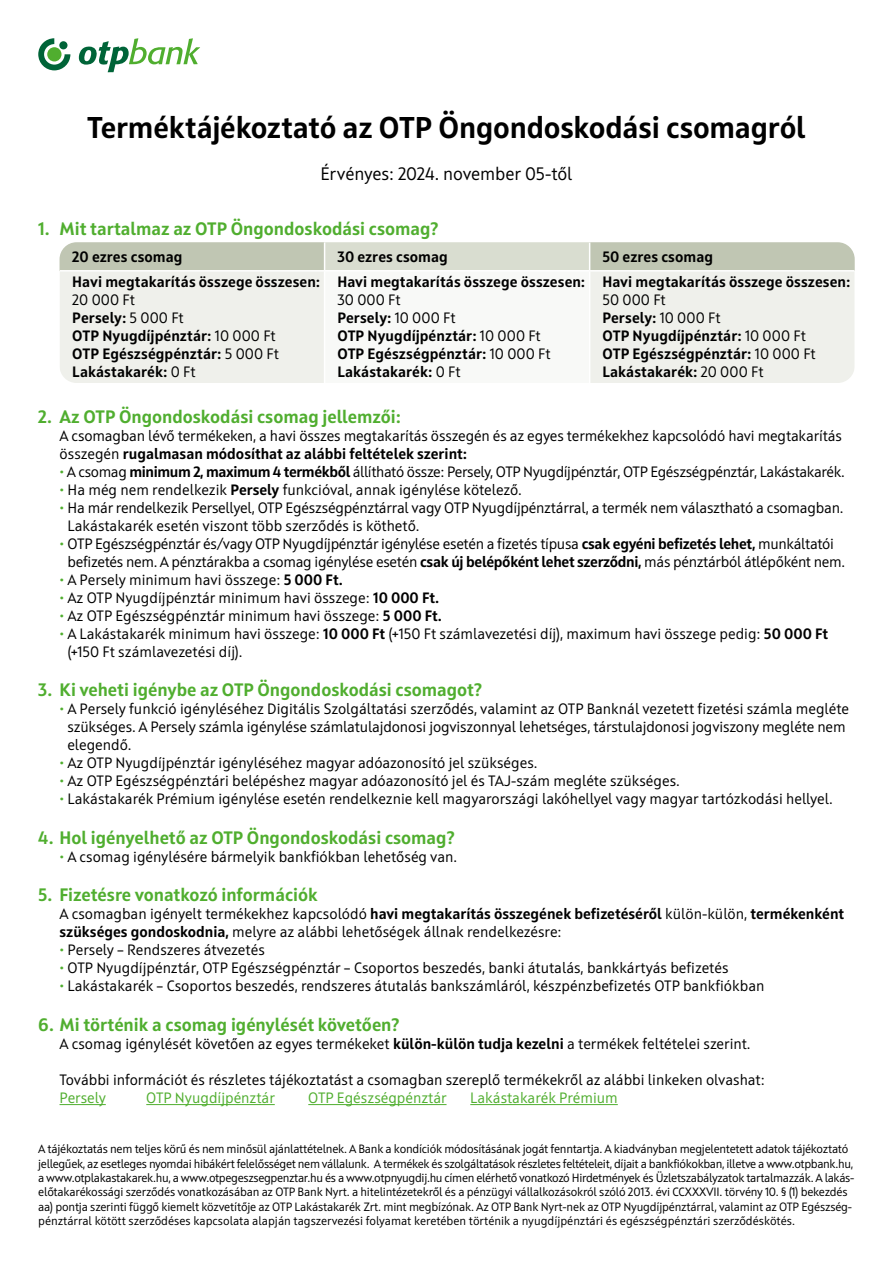
<style>
.page{position:relative;width:893px;height:1263px;background:#fff}
.page>*{position:absolute;margin:0;border:0;box-sizing:border-box;transform-origin:0 0}
.t1{font:700 30px "Squad";letter-spacing:-.005em;color:#000}
.t2{font:700 18px "Squad";color:#50ae2f}
.t3{font:18px "Squad";letter-spacing:-.01em;color:#000}
.t4{font:15px/18px "Squad";color:#000}
.t5{font:700 15px/18px "Squad";letter-spacing:.005em;color:#000}
.t6{font:15px/18px "Squad";letter-spacing:-.02em;color:#000}
.t7{font:15px "Squad";letter-spacing:-.025em;color:#000}
.t8{font:15px "Squad";color:#50ae2f}
.t9{font:12px/14.4px "Squad";letter-spacing:-.02em;color:#000}
.s1{font-weight:400}
.s2{font-weight:700}
.s3{color:#50ae2f}
</style>
<div class="page">
<hr style="left:60px;top:1104px;width:46px;height:1px;background:#50ae2f">
<hr style="left:146px;top:1104px;width:129px;height:1px;background:#50ae2f">
<hr style="left:308px;top:1104px;width:139px;height:1px;background:#50ae2f">
<hr style="left:470px;top:1104px;width:148px;height:1px;background:#50ae2f">
<div style="left:60px;top:242px;width:265px;height:29px;background:#c0c6b3"></div>
<div style="left:325px;top:242px;width:265px;height:29px;background:#d9ddd0"></div>
<div style="left:590px;top:242px;width:265px;height:29px;background:#c0c6b3"></div>
<div style="left:60px;top:272px;width:795px;height:111px;background:#eff0eb"></div>
<div style="left:325px;top:271px;width:265px;height:112px;background:#f8f9f7"></div>
<svg style="left:324px;top:242px;width:1px;height:28px"></svg>
<hr style="left:60px;top:270px;width:265px;height:2px;background:#fff">
<hr style="left:325px;top:270px;width:265px;height:2px;background:#fff">
<hr style="left:324px;top:272px;width:1px;height:111px;background:#fff">
<hr style="left:590px;top:270px;width:265px;height:2px;background:#fff">
<svg style="left:589px;top:242px;width:1px;height:28px"></svg>
<hr style="left:589px;top:272px;width:1px;height:111px;background:#fff">
<svg style="left:78px;top:38px;width:122px;height:34px"></svg>
<svg style="left:38px;top:38px;width:32px;height:32px"></svg>
<div style="left:47px;top:47px;width:15px;height:14px;background:#50ae2f;border-radius:50%"></div>
<div style="left:59px;top:41px;width:8px;height:8px;background:#006438;border-radius:50%"></div>
<p class="t1" style="left:87px;top:108px;width:720px">Terméktájékoztató az OTP Öngondoskodási csomagról</p>
<p class="t3" style="left:321px;top:163px;width:253px">Érvényes: 2024. november 05-től</p>
<p class="t2" style="left:38px;top:217px;width:402px">1. Mit tartalmaz az OTP Öngondoskodási csomag?</p>
<p class="t5" style="left:72px;top:248px;width:112px">20 ezres csomag</p>
<p class="t5" style="left:337px;top:248px;width:112px">30 ezres csomag</p>
<p class="t5" style="left:602px;top:248px;width:112px">50 ezres csomag</p>
<p class="t5" style="left:72px;top:272px;width:250px">Havi megtakarítás összege összesen:<br><span class="s1">20 000 Ft<br></span>Persely: <span class="s1">5 000 Ft<br></span>OTP Nyugdíjpénztár: <span class="s1">10 000 Ft<br></span>OTP Egészségpénztár: <span class="s1">5 000 Ft<br></span>Lakástakarék: <span class="s1">0 Ft</span></p>
<p class="t5" style="left:337px;top:272px;width:250px">Havi megtakarítás összege összesen:<br><span class="s1">30 000 Ft<br></span>Persely: <span class="s1">10 000 Ft<br></span>OTP Nyugdíjpénztár: <span class="s1">10 000 Ft<br></span>OTP Egészségpénztár: <span class="s1">10 000 Ft<br></span>Lakástakarék: <span class="s1">0 Ft</span></p>
<p class="t5" style="left:602px;top:272px;width:250px">Havi megtakarítás összege összesen:<br><span class="s1">50 000 Ft<br></span>Persely: <span class="s1">10 000 Ft<br></span>OTP Nyugdíjpénztár: <span class="s1">10 000 Ft<br></span>OTP Egészségpénztár: <span class="s1">10 000 Ft<br></span>Lakástakarék: <span class="s1">20 000 Ft</span></p>
<p class="t2" style="left:38px;top:405px;width:364px">2. Az OTP Öngondoskodási csomag jellemzői:</p>
<p class="t4" style="left:60px;top:426px;width:784px">A csomagban lévő termékeken, a havi összes megtakarítás összegén és az egyes termékekhez kapcsolódó havi megtakarítás összegén <span class="s2">rugalmasan módosíthat az alábbi feltételek szerint:</span></p>
<p class="t7" style="left:60px;top:462px;width:787px"><span class="s3">•</span> A csomag <span class="s2">minimum 2, maximum 4 termékből</span> állítható össze: Persely, OTP Nyugdíjpénztár, OTP Egészségpénztár, Lakástakarék.</p>
<p class="t4" style="left:60px;top:480px;width:464px"><span class="s3">•</span> Ha még nem rendelkezik <span class="s2">Persely</span> funkcióval, annak igénylése kötelező.</p>
<p class="t4" style="left:68px;top:498px;width:777px;text-indent:-8px"><span class="s3">•</span> Ha már rendelkezik Persellyel, OTP Egészségpénztárral vagy OTP Nyugdíjpénztárral, a termék nem választható a csomagban.<br>Lakástakarék esetén viszont több szerződés is köthető.</p>
<p class="t6" style="left:68px;top:534px;width:779px;text-indent:-8px"><span class="s3">•</span> OTP Egészségpénztár és/vagy OTP Nyugdíjpénztár igénylése esetén a fizetés típusa <span class="s2">csak egyéni befizetés lehet,</span> munkáltatói befizetés nem. A pénztárakba a csomag igénylése esetén <span class="s2">csak új belépőként lehet szerződni,</span> más pénztárból átlépőként nem.</p>
<p class="t4" style="left:60px;top:570px;width:285px"><span class="s3">•</span> A Persely minimum havi összege: <span class="s2">5 000 Ft.</span></p>
<p class="t4" style="left:60px;top:588px;width:381px"><span class="s3">•</span> Az OTP Nyugdíjpénztár minimum havi összege: <span class="s2">10 000 Ft.</span></p>
<p class="t4" style="left:60px;top:606px;width:384px"><span class="s3">•</span> Az OTP Egészségpénztár minimum havi összege: <span class="s2">5 000 Ft.</span></p>
<p class="t4" style="left:67px;top:624px;width:762px;text-indent:-8px"><span class="s3">•</span> A Lakástakarék minimum havi összege: <span class="s2">10 000 Ft</span> (+150 Ft számlavezetési díj), maximum havi összege pedig: <span class="s2">50 000 Ft </span>(+150 Ft számlavezetési díj).</p>
<p class="t2" style="left:38px;top:678px;width:445px">3. Ki veheti igénybe az OTP Öngondoskodási csomagot?</p>
<p class="t4" style="left:67px;top:700px;width:783px;text-indent:-8px"><span class="s3">•</span> A Persely funkció igényléséhez Digitális Szolgáltatási szerződés, valamint az OTP Banknál vezetett fizetési számla megléte szükséges. A Persely számla igénylése számlatulajdonosi jogviszonnyal lehetséges, társtulajdonosi jogviszony megléte nem elegendő.</p>
<p class="t4" style="left:60px;top:754px;width:480px"><span class="s3">•</span> Az OTP Nyugdíjpénztár igényléséhez magyar adóazonosító jel szükséges.</p>
<p class="t4" style="left:60px;top:772px;width:622px"><span class="s3">•</span> Az OTP Egészségpénztári belépéshez magyar adóazonosító jel és TAJ-szám megléte szükséges.</p>
<p class="t4" style="left:60px;top:790px;width:775px"><span class="s3">•</span> Lakástakarék Prémium igénylése esetén rendelkeznie kell magyarországi lakóhellyel vagy magyar tartózkodási hellyel.</p>
<p class="t2" style="left:38px;top:826px;width:418px">4. Hol igényelhető az OTP Öngondoskodási csomag?</p>
<p class="t4" style="left:60px;top:848px;width:399px"><span class="s3">•</span> A csomag igénylésére bármelyik bankfiókban lehetőség van.</p>
<p class="t2" style="left:38px;top:884px;width:281px">5. Fizetésre vonatkozó információk</p>
<p class="t4" style="left:60px;top:905px;width:786px">A csomagban igényelt termékekhez kapcsolódó <span class="s2">havi megtakarítás összegének befizetéséről</span> külön-külön, <span class="s2">termékenként szükséges gondoskodnia,</span> melyre az alábbi lehetőségek állnak rendelkezésre:</p>
<p class="t4" style="left:60px;top:941px;width:207px"><span class="s3">•</span> Persely – Rendszeres átvezetés</p>
<p class="t4" style="left:60px;top:959px;width:671px"><span class="s3">•</span> OTP Nyugdíjpénztár, OTP Egészségpénztár – Csoportos beszedés, banki átutalás, bankkártyás befizetés</p>
<p class="t4" style="left:60px;top:977px;width:706px"><span class="s3">•</span> Lakástakarék – Csoportos beszedés, rendszeres átutalás bankszámláról, készpénzbefizetés OTP bankfiókban</p>
<p class="t2" style="left:38px;top:1013px;width:363px">6. Mi történik a csomag igénylését követően?</p>
<p class="t4" style="left:60px;top:1035px;width:693px">A csomag igénylését követően az egyes termékeket <span class="s2">külön-külön tudja kezelni</span> a termékek feltételei szerint.</p>
<p class="t4" style="left:60px;top:1071px;width:707px">További információt és részletes tájékoztatást a csomagban szereplő termékekről az alábbi linkeken olvashat:</p>
<p class="t8" style="left:60px;top:1089px;width:48px">Persely</p>
<p class="t8" style="left:146px;top:1089px;width:130px">OTP Nyugdíjpénztár</p>
<p class="t8" style="left:308px;top:1089px;width:140px">OTP Egészségpénztár</p>
<p class="t8" style="left:470px;top:1089px;width:149px">Lakástakarék Prémium</p>
<p class="t9" style="left:38px;top:1142px;width:817px">A tájékoztatás nem teljes körű és nem minősül ajánlattételnek. A Bank a kondíciók módosításának jogát fenntartja. A kiadványban megjelentetett adatok tájékoztató jellegűek, az esetleges nyomdai hibákért felelősséget nem vállalunk. A termékek és szolgáltatások részletes feltételeit, díjait a bankfiókokban, illetve a www.otpbank.hu, a www.otplakastakarek.hu, a www.otpegeszsegpenztar.hu és a www.otpnyugdij.hu címen elérhető vonatkozó Hirdetmények és Üzletszabályzatok tartalmazzák. A lakás&shy;előtakarékossági szerződés vonatkozásában az OTP Bank Nyrt. a hitelintézetekről és a pénzügyi vállalkozásokról szóló 2013. évi CCXXXVII. törvény 10. § (1) bekezdés aa) pontja szerinti függő kiemelt közvetítője az OTP Lakástakarék Zrt. mint megbízónak. Az OTP Bank Nyrt-nek az OTP Nyugdíjpénztárral, valamint az OTP Egészség&shy;pénztárral kötött szerződéses kapcsolata alapján tagszervezési folyamat keretében történik a nyugdíjpénztári és egészségpénztári szerződéskötés.</p>
</div>
